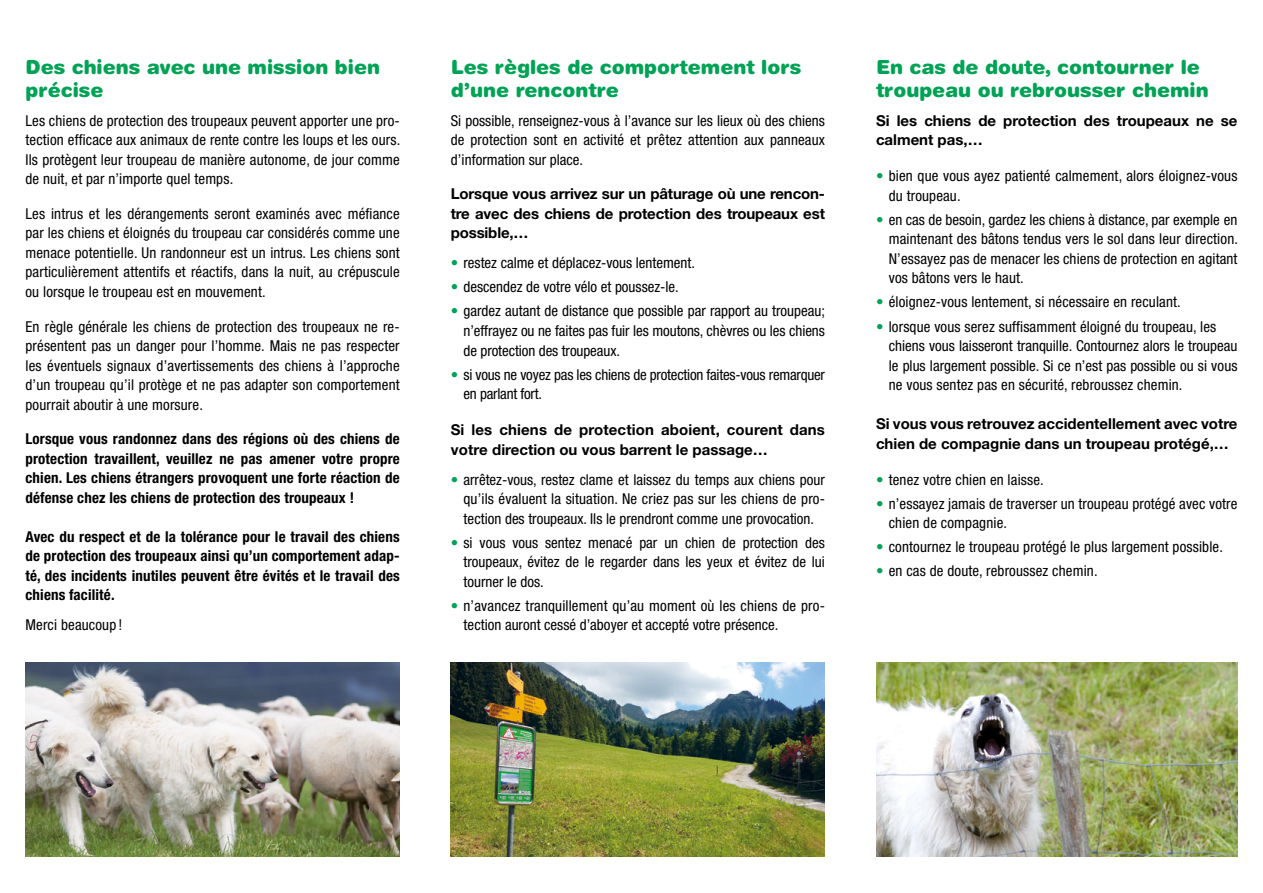
<style>
.page{position:relative;width:1263px;height:893px;background:#fff}
.page>*{position:absolute;margin:0;border:0;box-sizing:border-box;transform-origin:0 0}
.t1{font:900 19.5px/23.4px "Helvetica Rounded";color:#00a355}
.t2{font:condensed 15px/19.5px "Helvetica Neue";letter-spacing:.01em;color:#000;text-align:justify}
.t3{font:700 condensed 15px/19.5px "Helvetica Neue";letter-spacing:.01em;color:#000;text-align:justify}
.t4{font:700 15px/19.5px "Helvetica Neue";color:#000}
.t5{font:condensed 15px/19.5px "Helvetica Neue";letter-spacing:-.015em;color:#000}
.s1{color:#00a355}
</style>
<div class="page">
<img style="left:26px;top:663px;width:374px;height:194px">
<img style="left:451px;top:663px;width:374px;height:194px">
<img style="left:876px;top:663px;width:361px;height:194px">
<h1 class="t1" style="left:26px;top:55px;width:356px">Des chiens avec une mission bien précise</h1>
<p class="t2" style="left:26px;top:111px;width:376px">Les chiens de protection des troupeaux peuvent apporter une pro&shy;tection efficace aux animaux de rente contre les loups et les ours.<br>Ils protègent leur troupeau de manière autonome, de jour comme de nuit, et par n’importe quel temps.</p>
<p class="t2" style="left:26px;top:204px;width:376px">Les intrus et les dérangements seront examinés avec méfiance par les chiens et éloignés du troupeau car considérés comme une menace potentielle. Un randonneur est un intrus. Les chiens sont particulièrement attentifs et réactifs, dans la nuit, au crépuscule ou lorsque le troupeau est en mouvement.</p>
<p class="t2" style="left:26px;top:316px;width:376px">En règle générale les chiens de protection des troupeaux ne re&shy;présentent pas un danger pour l’homme. Mais ne pas respecter les éventuels signaux d’avertissements des chiens à l’approche d’un troupeau qu’il protège et ne pas adapter son comportement pourrait aboutir à une morsure.</p>
<p class="t3" style="left:26px;top:429px;width:376px">Lorsque vous randonnez dans des régions où des chiens de protection travaillent, veuillez ne pas amener votre propre chien. Les chiens étrangers provoquent une forte réaction de défense chez les chiens de protection des troupeaux !</p>
<p class="t3" style="left:26px;top:526px;width:376px">Avec du respect et de la tolérance pour le travail des chiens de protection des troupeaux ainsi qu’un comportement adap&shy;té, des incidents inutiles peuvent être évités et le travail des chiens facilité.</p>
<p class="t2" style="left:26px;top:615px;width:98px">Merci beaucoup !</p>
<h1 class="t1" style="left:451px;top:55px;width:352px">Les règles de comportement lors d’une rencontre</h1>
<p class="t2" style="left:451px;top:111px;width:376px">Si possible, renseignez-vous à l’avance sur les lieux où des chiens de protection sont en activité et prêtez attention aux panneaux d’information sur place.</p>
<p class="t4" style="left:451px;top:184px;width:376px;text-align:justify">Lorsque vous arrivez sur un pâturage où une rencon&shy;tre avec des chiens de protection des troupeaux est possible,…</p>
<p class="t2" style="left:451px;top:253px;width:246px"><span class="s1">•</span> restez calme et déplacez-vous lentement.</p>
<p class="t2" style="left:451px;top:277px;width:230px"><span class="s1">•</span> descendez de votre vélo et poussez-le.</p>
<p class="t2" style="left:463px;top:301px;width:363px;text-indent:-13px"><span class="s1">•</span> gardez autant de distance que possible par rapport au troupeau; n’effrayez ou ne faites pas fuir les moutons, chèvres ou les chiens de protection des troupeaux.</p>
<p class="t5" style="left:463px;top:364px;width:363px;text-indent:-13px"><span class="s1">•</span> si vous ne voyez pas les chiens de protection faites-vous remarquer en parlant fort.</p>
<p class="t4" style="left:451px;top:420px;width:376px">Si les chiens de protection aboient, courent dans votre direction ou vous barrent le passage…</p>
<p class="t2" style="left:463px;top:469px;width:363px;text-indent:-13px"><span class="s1">•</span> arrêtez-vous, restez clame et laissez du temps aux chiens pour qu’ils évaluent la situation. Ne criez pas sur les chiens de pro&shy;tection des troupeaux. Ils le prendront comme une provocation.</p>
<p class="t2" style="left:463px;top:532px;width:363px;text-indent:-13px"><span class="s1">•</span> si vous vous sentez menacé par un chien de protection des troupeaux, évitez de le regarder dans les yeux et évitez de lui tourner le dos.</p>
<p class="t2" style="left:463px;top:595px;width:363px;text-indent:-13px"><span class="s1">•</span> n’avancez tranquillement qu’au moment où les chiens de pro&shy;tection auront cessé d’aboyer et accepté votre présence.</p>
<h1 class="t1" style="left:876px;top:55px;width:334px">En cas de doute, contourner le troupeau ou rebrousser chemin</h1>
<p class="t4" style="left:876px;top:111px;width:363px">Si les chiens de protection des troupeaux ne se calment pas,…</p>
<p class="t2" style="left:889px;top:166px;width:350px;text-indent:-13px"><span class="s1">•</span> bien que vous ayez patienté calmement, alors éloignez-vous du troupeau.</p>
<p class="t2" style="left:889px;top:210px;width:351px;text-indent:-13px"><span class="s1">•</span> en cas de besoin, gardez les chiens à distance, par exemple en maintenant des bâtons tendus vers le sol dans leur direction.<br>N’essayez pas de menacer les chiens de protection en agitant vos bâtons vers le haut.</p>
<p class="t2" style="left:876px;top:292px;width:306px"><span class="s1">•</span> éloignez-vous lentement, si nécessaire en reculant.</p>
<p class="t2" style="left:889px;top:316px;width:350px;text-align:left;text-indent:-13px"><span class="s1">•</span> lorsque vous serez suffisamment éloigné du troupeau, les chiens vous laisseront tranquille. Contournez alors le troupeau le plus largement possible. Si ce n’est pas possible ou si vous ne vous sentez pas en sécurité, rebroussez chemin.</p>
<p class="t4" style="left:876px;top:414px;width:363px">Si vous vous retrouvez accidentellement avec votre chien de compagnie dans un troupeau protégé,…</p>
<p class="t2" style="left:876px;top:469px;width:169px"><span class="s1">•</span> tenez votre chien en laisse.</p>
<p class="t2" style="left:889px;top:493px;width:350px;text-indent:-13px"><span class="s1">•</span> n’essayez jamais de traverser un troupeau protégé avec votre chien de compagnie.</p>
<p class="t2" style="left:876px;top:537px;width:348px"><span class="s1">•</span> contournez le troupeau protégé le plus largement possible.</p>
<p class="t2" style="left:876px;top:561px;width:223px"><span class="s1">•</span> en cas de doute, rebroussez chemin.</p>
</div>
